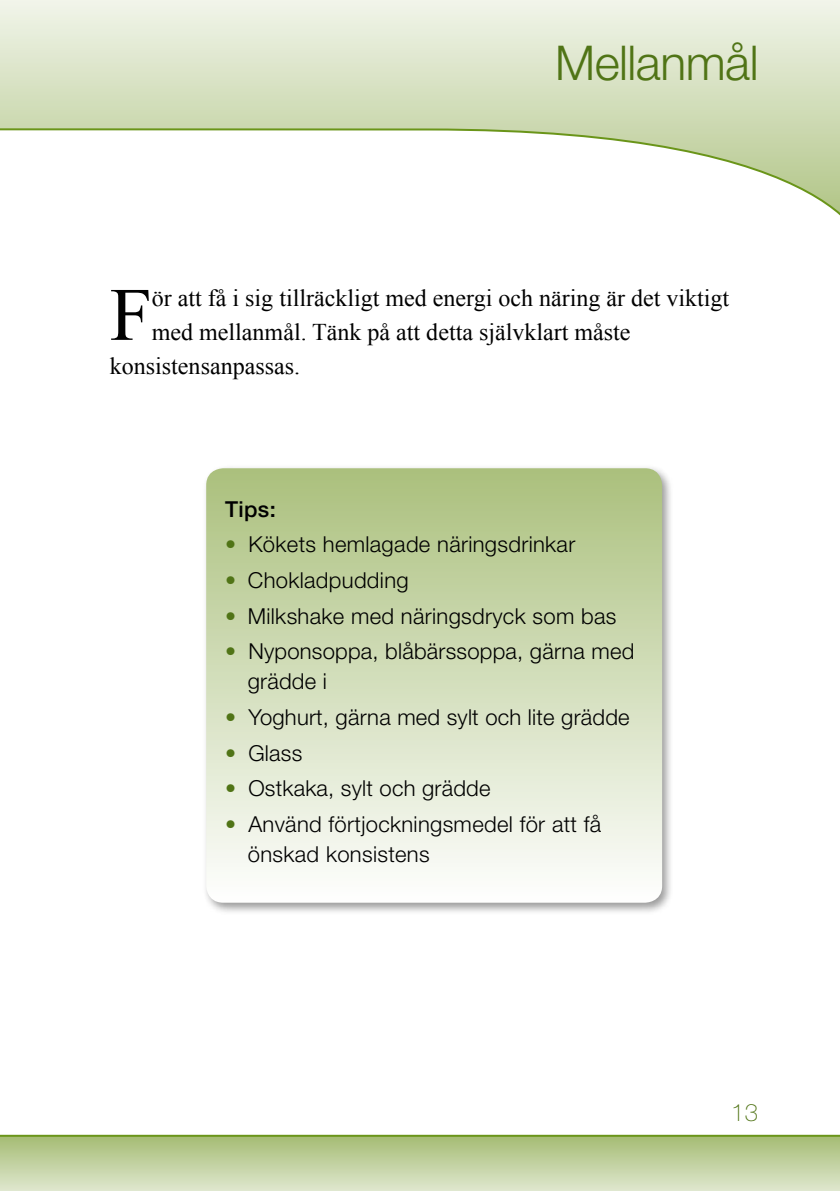
<style>
.page{position:relative;width:840px;height:1191px;background:#fff}
.page>*{position:absolute;margin:0;border:0;box-sizing:border-box;transform-origin:0 0}
.t1{font:75.4px "Times New Roman";color:#010101}
.t2{font:300 48px "Helvetica Neue LT Pro";letter-spacing:-.01em;color:#507416}
.t3{font:24px "Times New Roman";color:#010101}
.t4{font:100 24px "Helvetica Neue LT Pro";color:#507416}
.t5{font:300 22px/30px "Helvetica Neue LT Pro";letter-spacing:.015em;color:#000}
.t6{font:500 22px "Helvetica Neue LT Pro";color:#000}
.s1{color:#507416}
</style>
<div class="page">
<svg style="left:0;top:0;width:839px;height:215px"></svg>
<svg style="left:0;top:1134px;width:839px;height:57px;background:#c0d09e"></svg>
<div style="left:202px;top:464px;width:471px;height:450px;background:#000;opacity:.4"></div>
<svg style="left:206px;top:468px;width:455px;height:434px;background:#d4dfbd"></svg>
<h2 class="t2" style="left:555px;top:33px;width:205px">Mellanmål</h2>
<h1 class="t1" style="left:110px;top:264px;width:43px">F</h1>
<p class="t3" style="left:152px;top:282px;width:578px">ör att få i sig tillräckligt med energi och näring är det viktigt</p>
<p class="t3" style="left:152px;top:316px;width:480px">med mellanmål. Tänk på att detta självklart måste</p>
<p class="t3" style="left:110px;top:350px;width:191px">konsistensanpassas.</p>
<p class="t6" style="left:225px;top:495px;width:52px">Tips:</p>
<p class="t5" style="left:225px;top:529px;width:351px"><span class="s1">•</span> Kökets hemlagade näringsdrinkar</p>
<p class="t5" style="left:225px;top:564px;width:185px"><span class="s1">•</span> Chokladpudding</p>
<p class="t5" style="left:225px;top:600px;width:392px"><span class="s1">•</span> Milkshake med näringsdryck som bas</p>
<p class="t5" style="left:248px;top:636px;width:388px;text-indent:-23px"><span class="s1">•</span> Nyponsoppa, blåbärssoppa, gärna med grädde i</p>
<p class="t5" style="left:225px;top:701px;width:406px"><span class="s1">•</span> Yoghurt, gärna med sylt och lite grädde</p>
<p class="t5" style="left:225px;top:737px;width:79px"><span class="s1">•</span> Glass</p>
<p class="t5" style="left:225px;top:773px;width:267px"><span class="s1">•</span> Ostkaka, sylt och grädde</p>
<p class="t5" style="left:248px;top:808px;width:355px;text-indent:-23px"><span class="s1">•</span> Använd förtjockningsmedel för att få önskad konsistens</p>
<p class="t4" style="left:730px;top:1099px;width:29px">13</p>
</div>
